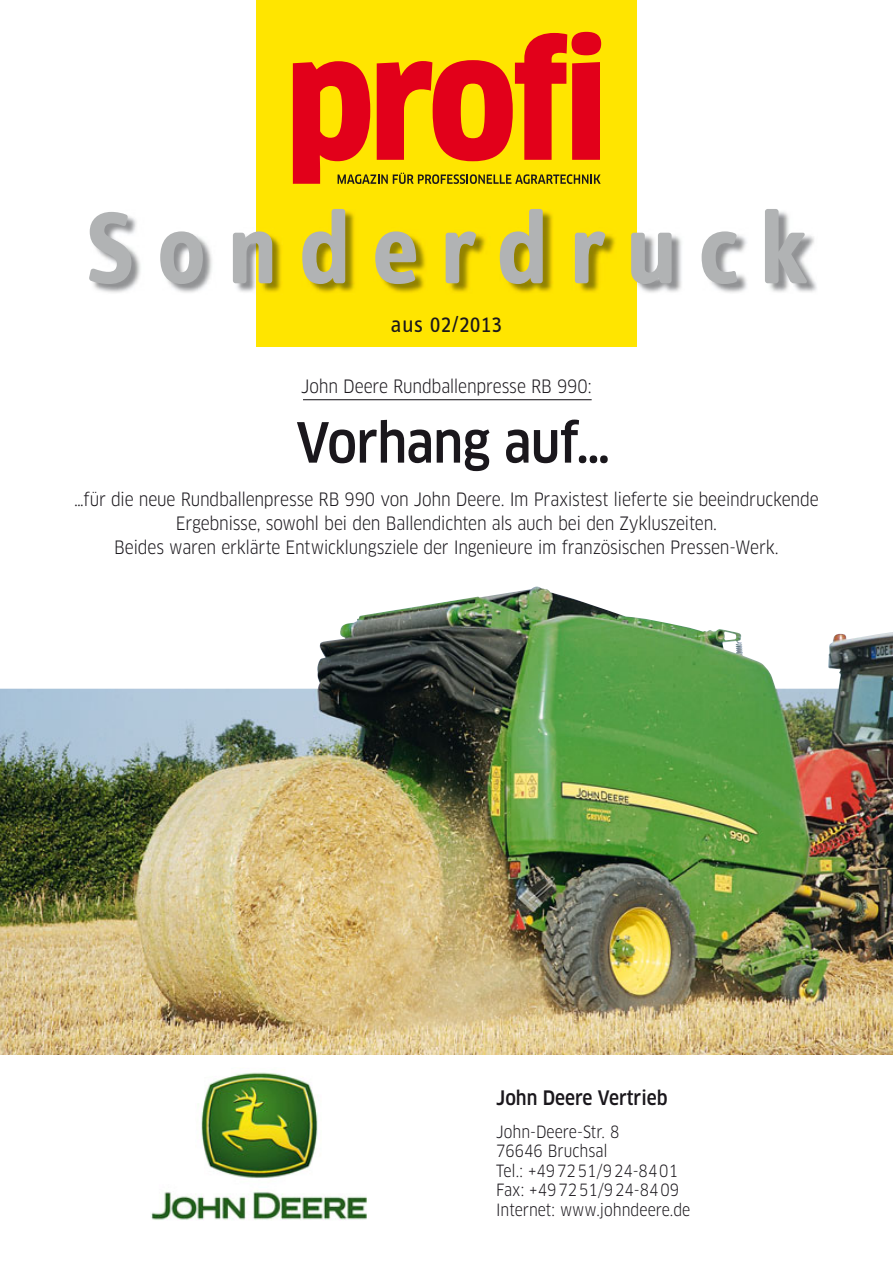
<style>
.page{position:relative;width:893px;height:1263px;background:#fff}
.page>*{position:absolute;margin:0;border:0;box-sizing:border-box;transform-origin:0 0}
.t1{font:105px "Info Text Bold Tf";letter-spacing:.19em;color:#b1b3b4}
.t2{font:500 condensed 54px "Clan OT";letter-spacing:-.015em;color:#1a171c}
.t3{font:24px "Info Text Regular Tf";color:#1a171c}
.t4{font:500 condensed 19.5px "Clan OT";color:#1a171c;scale:.96 1}
.t5{font:condensed 18px/24px "Clan OT";letter-spacing:-.015em;color:#1a171c;text-align:center}
.t6{font:condensed 16.5px/19.5px "Clan OT";color:#1a171c;scale:.96 1}
</style>
<div class="page">
<div style="left:256px;top:0;width:381px;height:347px;background:#ffe500"></div>
<img style="left:93px;top:211px;width:724px;height:82px">
<img style="left:256px;top:211px;width:381px;height:82px">
<svg style="left:293px;top:32px;width:308px;height:152px"></svg>
<img style="left:151px;top:1072px;width:216px;height:148px">
<hr style="left:303px;top:399px;width:289px;height:1px;background:#1a171c">
<img style="left:0;top:587px;width:893px;height:467px">
<h1 class="t1" style="left:85px;top:208px;width:725px">Sonderdruck</h1>
<h3 class="t3" style="left:391px;top:315px;width:113px">aus 02/2013</h3>
<p class="t5" style="left:301px;top:375px;width:292px">John Deere Rundballenpresse RB 990:</p>
<h2 class="t2" style="left:296px;top:421px;width:315px">Vorhang auf…</h2>
<p class="t5" style="left:74px;top:488px;width:746px">…für die neue Rundballenpresse RB 990 von John Deere. Im Praxistest lieferte sie beeindruckende<br>Ergebnisse, sowohl bei den Ballendichten als auch bei den Zykluszeiten.<br>Beides waren erklärte Entwicklungsziele der Ingenieure im französischen Pressen-Werk.</p>
<p class="t4" style="left:496px;top:1090px;width:180px">John Deere Vertrieb</p>
<p class="t6" style="left:496px;top:1122px;width:204px">John-Deere-Str. 8<br>76646 Bruchsal<br>Tel.: +49 72 51/9 24-84 01<br>Fax: +49 72 51/9 24-84 09<br>Internet: www.johndeere.de</p>
</div>
